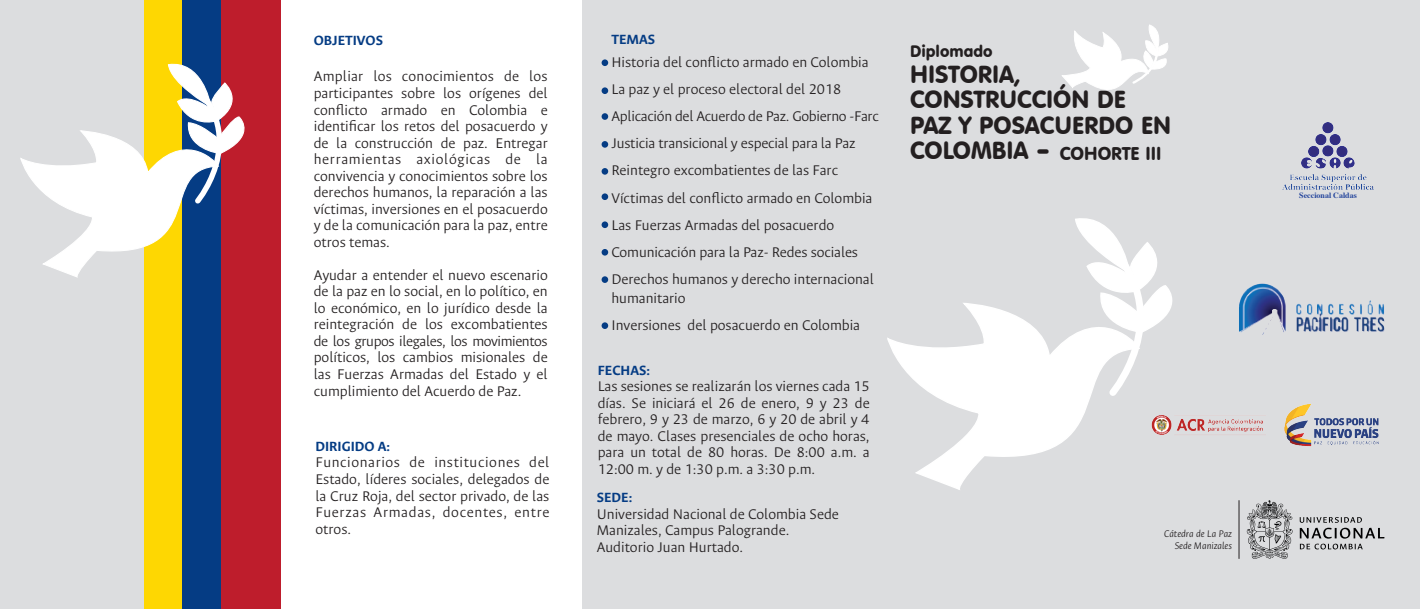
<style>
.page{position:relative;width:1420px;height:609px;background:#fff}
.page>*{position:absolute;margin:0;border:0;box-sizing:border-box;transform-origin:0 0}
.t1{font:24px/25.5px "VAG Rounded BT";color:#231f20}
.t2{font:18px "VAG Rounded BT";color:#231f20}
.t3{font:16.2px "VAG Rounded BT";color:#231f20}
.t4{font:300 15.75px/16.5px "Ancizar Sans";color:#231f20;text-align:justify}
.t5{font:700 15px "Ancizar Sans";color:#053c84}
.t6{font:italic 300 10.8px/11.9px "Ancizar Sans";color:#231f20;text-align:right}
.t7{font:700 7.95px "Times";color:#24459c}
.s1{font-size:24px}
.s2{font-size:31.05px}
</style>
<div class="page">
<div style="left:582px;top:0;width:838px;height:608px;background:#dcdddf"></div>
<svg style="left:1062px;top:24px;width:107px;height:66px"></svg>
<svg style="left:887px;top:303px;width:203px;height:187px"></svg>
<svg style="left:1072px;top:218px;width:101px;height:181px"></svg>
<div style="left:601px;top:59px;width:7px;height:7px;background:#053c84;border-radius:50%"></div>
<div style="left:601px;top:87px;width:7px;height:7px;background:#053c84;border-radius:50%"></div>
<div style="left:601px;top:113px;width:7px;height:7px;background:#053c84;border-radius:50%"></div>
<div style="left:601px;top:141px;width:7px;height:6px;background:#053c84;border-radius:50%"></div>
<div style="left:601px;top:193px;width:7px;height:7px;background:#053c84;border-radius:50%"></div>
<div style="left:601px;top:168px;width:7px;height:6px;background:#053c84;border-radius:50%"></div>
<div style="left:601px;top:221px;width:7px;height:7px;background:#053c84;border-radius:50%"></div>
<div style="left:601px;top:249px;width:7px;height:6px;background:#053c84;border-radius:50%"></div>
<div style="left:601px;top:276px;width:7px;height:6px;background:#053c84;border-radius:50%"></div>
<div style="left:601px;top:322px;width:7px;height:6px;background:#053c84;border-radius:50%"></div>
<svg style="left:1299px;top:517px;width:85px;height:32px"></svg>
<svg style="left:1246px;top:500px;width:46px;height:58px"></svg>
<hr style="left:1238px;top:499px;width:1px;height:59px;background:#231f20">
<img style="left:1146px;top:397px;width:233px;height:50px">
<img style="left:1239px;top:283px;width:145px;height:51px">
<img style="left:1283px;top:122px;width:90px;height:67px">
<div style="left:0;top:0;width:273px;height:608px;background:#dcdddf"></div>
<div style="left:145px;top:0;width:41px;height:608px;background:#fed702"></div>
<div style="left:182px;top:0;width:41px;height:608px;background:#053c84"></div>
<div style="left:221px;top:0;width:60px;height:608px;background:#be1d2c"></div>
<svg style="left:20px;top:60px;width:225px;height:218px"></svg>
<p class="t5" style="left:314px;top:32px;width:71px">OBJETIVOS</p>
<p class="t4" style="left:314px;top:68px;width:235px">Ampliar los conocimientos de los participantes sobre los orígenes del conflicto armado en Colombia e identificar los retos del posacuerdo y de la construcción de paz. Entregar herramientas axiológicas de la convivencia y conocimientos sobre los derechos humanos, la reparación a las víctimas, inversiones en el posacuerdo y de la comunicación para la paz, entre otros temas.</p>
<p class="t4" style="left:314px;top:266px;width:235px">Ayudar a entender el nuevo escenario de la paz en lo social, en lo político, en lo económico, en lo jurídico desde la reintegración de los excombatientes de los grupos ilegales, los movimientos políticos, los cambios misionales de las Fuerzas Armadas del Estado y el cumplimiento del Acuerdo de Paz.</p>
<p class="t5" style="left:315px;top:437px;width:76px">DIRIGIDO A:</p>
<p class="t4" style="left:315px;top:454px;width:235px">Funcionarios de instituciones del Estado, líderes sociales, delegados de la Cruz Roja, del sector privado, de las Fuerzas Armadas, docentes, entre otros.</p>
<p class="t5" style="left:611px;top:31px;width:45px">TEMAS</p>
<p class="t4" style="left:611px;top:49px;width:269px;line-height:27px;text-align:left">Historia del conflicto armado en Colombia La paz y el proceso electoral del 2018<br>Aplicación del Acuerdo de Paz. Gobierno -Farc Justicia transicional y especial para la Paz Reintegro excombatientes de las Farc Víctimas del conflicto armado en Colombia Las Fuerzas Armadas del posacuerdo Comunicación para la Paz- Redes sociales Derechos humanos y derecho internacional</p>
<p class="t4" style="left:611px;top:284px;width:250px;line-height:27px">humanitario<br>Inversiones del posacuerdo en Colombia</p>
<p class="t5" style="left:598px;top:361px;width:54px">FECHAS:</p>
<p class="t4" style="left:598px;top:378px;width:273px">Las sesiones se realizarán los viernes cada 15 días. Se iniciará el 26 de enero, 9 y 23 de febrero, 9 y 23 de marzo, 6 y 20 de abril y 4 de mayo. Clases presenciales de ocho horas, para un total de 80 horas. De 8:00 a.m. a 12:00 m. y de 1:30 p.m. a 3:30 p.m.</p>
<p class="t5" style="left:597px;top:488px;width:37px">SEDE:</p>
<p class="t4" style="left:597px;top:505px;width:243px;text-align:left">Universidad Nacional de Colombia Sede<br>Manizales, Campus Palogrande.<br>Auditorio Juan Hurtado.</p>
<p class="t3" style="left:910px;top:41px;width:84px">Diplomado</p>
<h1 class="t1" style="left:910px;top:61px;width:263px">HISTORIA,<br>CONSTRUCCIÓN DE<br>PAZ Y POSACUERDO EN</h1>
<p class="t2" style="left:910px;top:141px;width:253px"><span class="s1">COLOMBIA</span> <span class="s2">-</span> COHORTE III</p>
<p class="t6" style="left:1164px;top:527px;width:69px">Cátedra de La Paz<br>Sede Manizales</p>
<p class="t7" style="left:1299px;top:188px;width:59px">Seccional Caldas</p>
</div>
